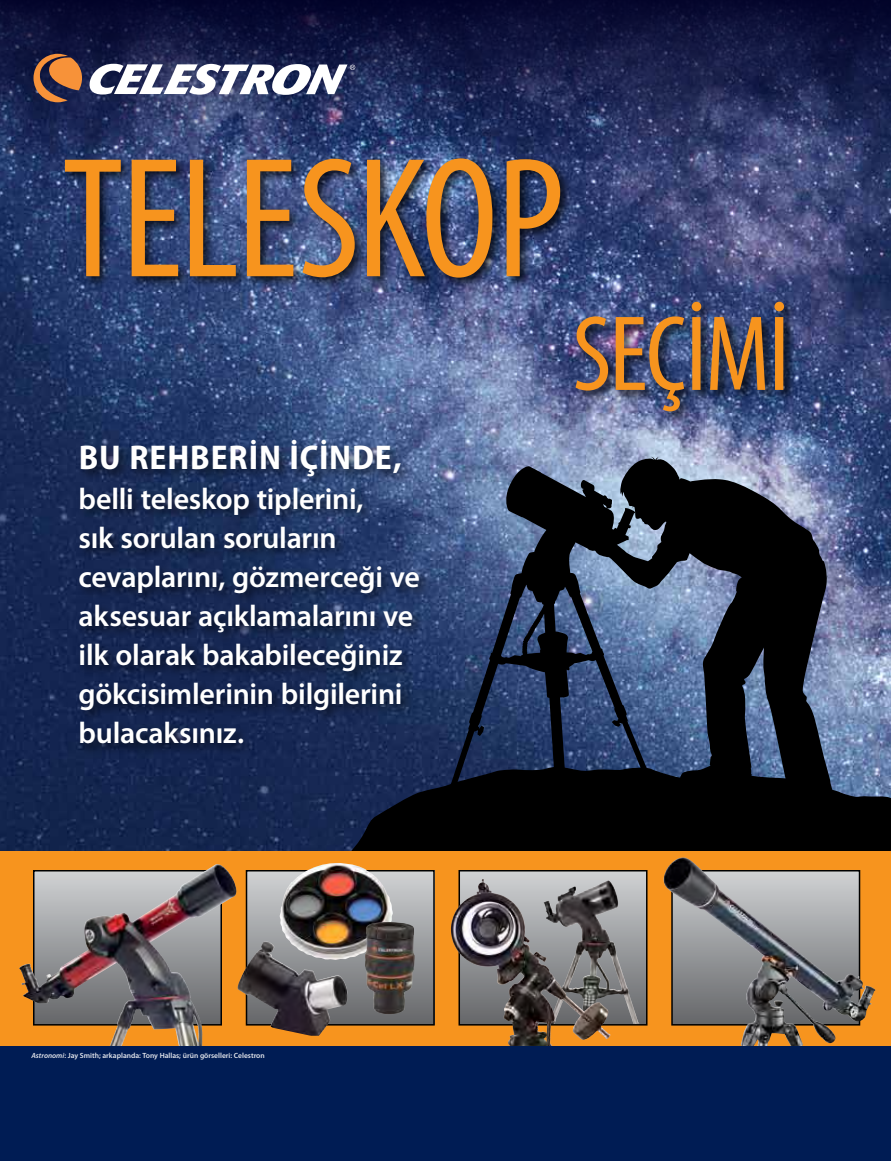
<style>
.page{position:relative;width:891px;height:1161px;background:#fff}
.page>*{position:absolute;margin:0;border:0;box-sizing:border-box;transform-origin:0 0}
.t1{font:condensed 172.8px "Myriad Pro";letter-spacing:-.015em;color:#f7941e}
.t2{font:condensed 108.15px "Myriad Pro";letter-spacing:-.02em;color:#f7941e}
.t3{font:700 semi-condensed 34.5px "Myriad Pro";letter-spacing:.025em;color:#fff}
.t4{font:600 30px/39.2px "Myriad Pro";letter-spacing:-.01em;color:#fff}
.t5{font:600 7.5px "Myriad Pro";color:#fff}
.s1{font-style:italic}
</style>
<div class="page">
<img style="left:0;top:162px;width:891px;height:689px">
<svg style="left:0;top:0;width:891px;height:162px;background:#1c2551"></svg>
<svg style="left:446px;top:466px;width:148px;height:299px;background:#2f3f60"></svg>
<svg style="left:594px;top:457px;width:239px;height:308px;background:#3c485d"></svg>
<svg style="left:344px;top:765px;width:547px;height:86px;background:#080c14"></svg>
<div style="left:0;top:851px;width:891px;height:196px;background:#f7941e"></div>
<svg style="left:215px;top:873px;width:4px;height:150px"></svg>
<div style="left:247px;top:871px;width:187px;height:154px;background:linear-gradient(to bottom,#cfd1d3,#656669)"></div>
<div style="left:246px;top:870px;width:189px;height:156px;border:2px solid #000"></div>
<svg style="left:462px;top:873px;width:183px;height:150px;background:#848383"></svg>
<div style="left:459px;top:870px;width:189px;height:156px;border:2px solid #000"></div>
<svg style="left:803px;top:873px;width:54px;height:150px;background:#909296"></svg>
<div style="left:671px;top:870px;width:189px;height:156px;border:2px solid #000"></div>
<img style="left:543px;top:880px;width:65px;height:109px">
<img style="left:279px;top:863px;width:114px;height:97px">
<img style="left:451px;top:879px;width:73px;height:126px">
<img style="left:365px;top:922px;width:50px;height:93px">
<img style="left:237px;top:941px;width:112px;height:95px">
<img style="left:19px;top:865px;width:196px;height:182px">
<img style="left:663px;top:859px;width:140px;height:188px">
<div style="left:0;top:1047px;width:891px;height:114px;background:#001c54"></div>
<svg style="left:34px;top:54px;width:48px;height:48px;background:#8e5b3f"></svg>
<svg style="left:88px;top:64px;width:267px;height:31px"></svg>
<div style="left:61px;top:154px;width:736px;height:270px;background:#000;opacity:.75"></div>
<div style="left:76px;top:437px;width:356px;height:319px;background:#000;opacity:.6"></div>
<h1 class="t1" style="left:62px;top:115px;width:504px">TELESKOP</h1>
<p class="t3" style="left:79px;top:439px;width:324px">BU REHBERİN İÇİNDE,</p>
<p class="t4" style="left:79px;top:478px;width:343px">belli teleskop tiplerini,<br>sık sorulan soruların cevaplarını, gözmerceği ve aksesuar açıklamalarını ve ilk olarak bakabileceğiniz gökcisimlerinin bilgilerini bulacaksınız.</p>
<h2 class="t2" style="left:572px;top:289px;width:219px">SEÇİMİ</h2>
<p class="t5" style="left:32px;top:1050px;width:235px"><span class="s1">Astronomi</span>: Jay Smith; arkaplanda: Tony Hallas; ürün görselleri: Celestron</p>
</div>
